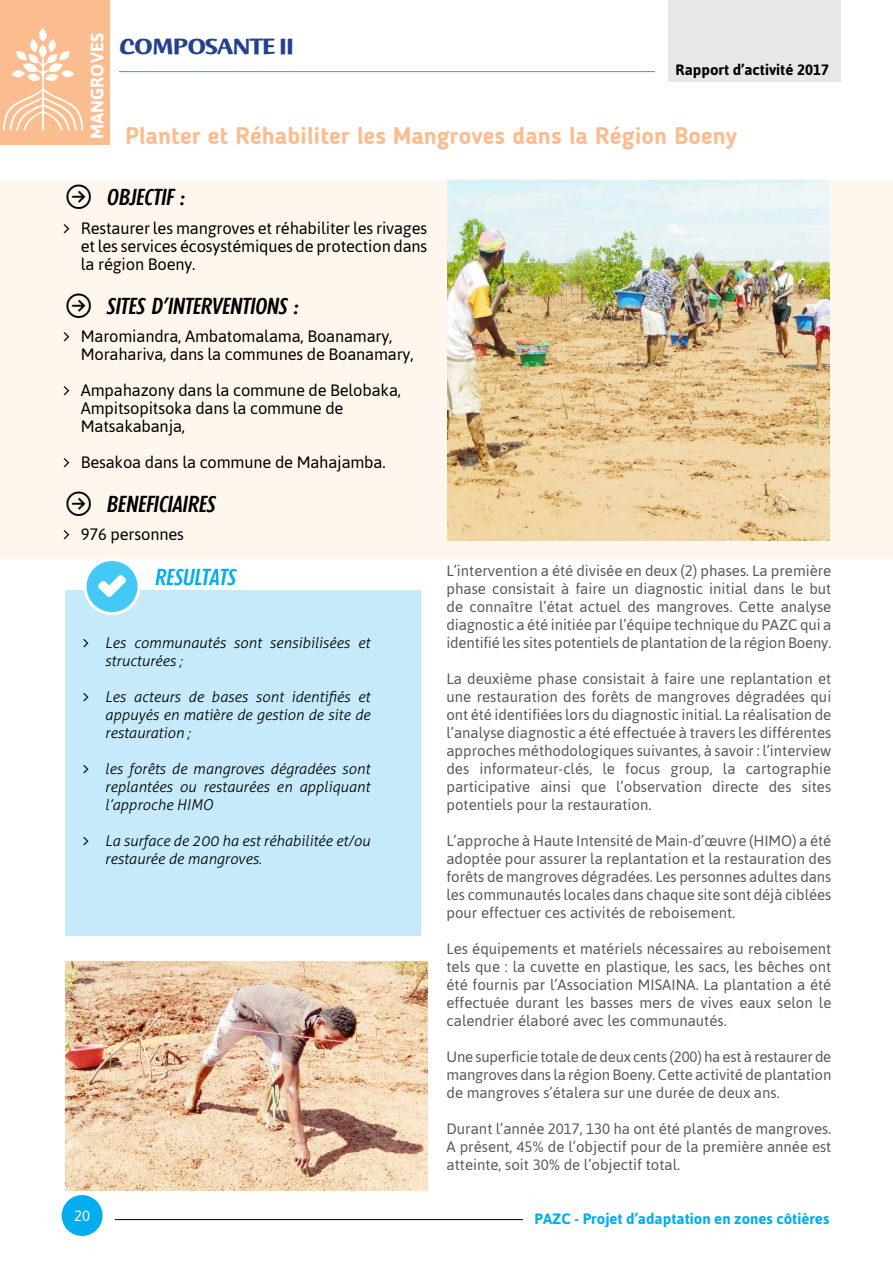
<style>
.page{position:relative;width:893px;height:1263px;background:#fff}
.page>*{position:absolute;margin:0;border:0;box-sizing:border-box;transform-origin:0 0}
.t1{font:700 24px "Blogger Sans";color:#fbbd8f}
.t2{font:24px "Humana Sans ITCTT Bold";letter-spacing:-.04em;color:#25408f}
.t3{font:italic 500 condensed 22.5px "Limerick";color:#000}
.t4{font:italic 500 condensed 22.5px "Limerick";color:#00aeef}
.t5{font:700 18px "Asap";color:#fff}
.t6{font:16.5px/18px "Asap";letter-spacing:-.01em;color:#000}
.t7{font:15px/18px "Asap";color:#58595b;text-align:justify}
.t8{font:italic 300 15px/18px "Aller";color:#000}
.t9{font:700 15px "Asap";color:#00aeef}
.t10{font:700 15px "Asap";color:#000}
.t11{font:15px "Asap";color:#fff}
</style>
<div class="page">
<div style="left:668px;top:0;width:172px;height:81px;background:#e6e7e8"></div>
<div style="left:0;top:180px;width:893px;height:378px;background:#fff6ee"></div>
<div style="left:66px;top:591px;width:355px;height:345px;background:#c7eafb"></div>
<div style="left:85px;top:560px;width:54px;height:54px;background:#44c8f5;border-radius:50%"></div>
<div style="left:84px;top:558px;width:57px;height:57px;border:3px solid #fff;border-radius:50%"></div>
<svg style="left:98px;top:575px;width:28px;height:22px"></svg>
<img style="left:448px;top:180px;width:381px;height:360px">
<img style="left:66px;top:961px;width:361px;height:229px">
<hr style="left:119px;top:71px;width:536px;height:1px;background:#00aeef">
<hr style="left:115px;top:1219px;width:408px;height:1px;background:#000">
<div style="left:62px;top:1195px;width:41px;height:41px;background:#00aeef;border-radius:50%"></div>
<div style="left:0;top:0;width:110px;height:144px;background:#fbbd8f"></div>
<svg style="left:3px;top:28px;width:80px;height:102px"></svg>
<p class="t5" style="left:85px;top:139px;width:107px;rotate:-90deg">MANGROVES</p>
<h1 class="t2" style="left:119px;top:34px;width:177px">COMPOSANTE II</h1>
<p class="t10" style="left:675px;top:60px;width:155px">Rapport d’activité 2017</p>
<h1 class="t1" style="left:125px;top:121px;width:613px">Planter et Réhabiliter les Mangroves dans la Région Boeny</h1>
<h2 class="t3" style="left:106px;top:184px;width:79px">OBJECTIF :</h2>
<p class="t6" style="left:81px;top:219px;width:348px;text-align:justify">Restaurer les mangroves et réhabiliter les rivages et les services écosystémiques de protection dans la région Boeny.</p>
<h2 class="t3" style="left:106px;top:293px;width:193px">SITES D’INTERVENTIONS :</h2>
<p class="t6" style="left:81px;top:327px;width:334px">Maromiandra, Ambatomalama, Boanamary,<br>Morahariva, dans la communes de Boanamary,</p>
<p class="t6" style="left:81px;top:381px;width:322px">Ampahazony dans la commune de Belobaka,<br>Ampitsopitsoka dans la commune de<br>Matsakabanja,</p>
<p class="t6" style="left:81px;top:453px;width:306px">Besakoa dans la commune de Mahajamba.</p>
<h2 class="t3" style="left:106px;top:491px;width:10px">BENEFICIAIRE</h2>
<h2 class="t3" style="left:206px;top:491px;width:10px">S</h2>
<p class="t6" style="left:81px;top:525px;width:105px">976 personnes</p>
<h2 class="t4" style="left:155px;top:564px;width:38px">RESULTAT</h2>
<h2 class="t4" style="left:227px;top:564px;width:10px">S</h2>
<p class="t8" style="left:105px;top:634px;width:267px">Les communautés sont sensibilisées et structurées ;</p>
<p class="t8" style="left:105px;top:688px;width:267px;text-align:justify">Les acteurs de bases sont identifiés et appuyés en matière de gestion de site de restauration ;</p>
<p class="t8" style="left:105px;top:760px;width:267px;text-align:justify">les forêts de mangroves dégradées sont replantées ou restaurées en appliquant l’approche HIMO</p>
<p class="t8" style="left:105px;top:832px;width:267px">La surface de 200 ha est réhabilitée et/ou restaurée de mangroves.</p>
<p class="t7" style="left:446px;top:561px;width:386px">L’intervention a été divisée en deux (2) phases. La première phase consistait à faire un diagnostic initial dans le but de connaître l’état actuel des mangroves. Cette analyse diagnostic a été initiée par l’équipe technique du PAZC qui a identifié les sites potentiels de plantation de la région Boeny.</p>
<p class="t7" style="left:446px;top:669px;width:386px">La deuxième phase consistait à faire une replantation et une restauration des forêts de mangroves dégradées qui ont été identifiées lors du diagnostic initial. La réalisation de l’analyse diagnostic a été effectuée à travers les différentes approches méthodologiques suivantes, à savoir : l’interview des informateur-clés, le focus group, la cartographie participative ainsi que l’observation directe des sites potentiels pour la restauration.</p>
<p class="t7" style="left:446px;top:831px;width:386px">L’approche à Haute Intensité de Main-d’œuvre (HIMO) a été adoptée pour assurer la replantation et la restauration des forêts de mangroves dégradées. Les personnes adultes dans les communautés locales dans chaque site sont déjà ciblées pour effectuer ces activités de reboisement.</p>
<p class="t7" style="left:446px;top:939px;width:386px">Les équipements et matériels nécessaires au reboisement tels que : la cuvette en plastique, les sacs, les bêches ont été fournis par l’Association MISAINA. La plantation a été effectuée durant les basses mers de vives eaux selon le calendrier élaboré avec les communautés.</p>
<p class="t7" style="left:447px;top:1047px;width:386px">Une superficie totale de deux cents (200) ha est à restaurer de mangroves dans la région Boeny. Cette activité de plantation de mangroves s’étalera sur une durée de deux ans.</p>
<p class="t7" style="left:447px;top:1119px;width:386px">Durant l’année 2017, 130 ha ont été plantés de mangroves.<br>A présent, 45% de l’objectif pour de la première année est atteinte, soit 30% de l’objectif total.</p>
<p class="t11" style="left:74px;top:1205px;width:18px">20</p>
<p class="t9" style="left:534px;top:1209px;width:296px">PAZC - Projet d’adaptation en zones côtières</p>
</div>
